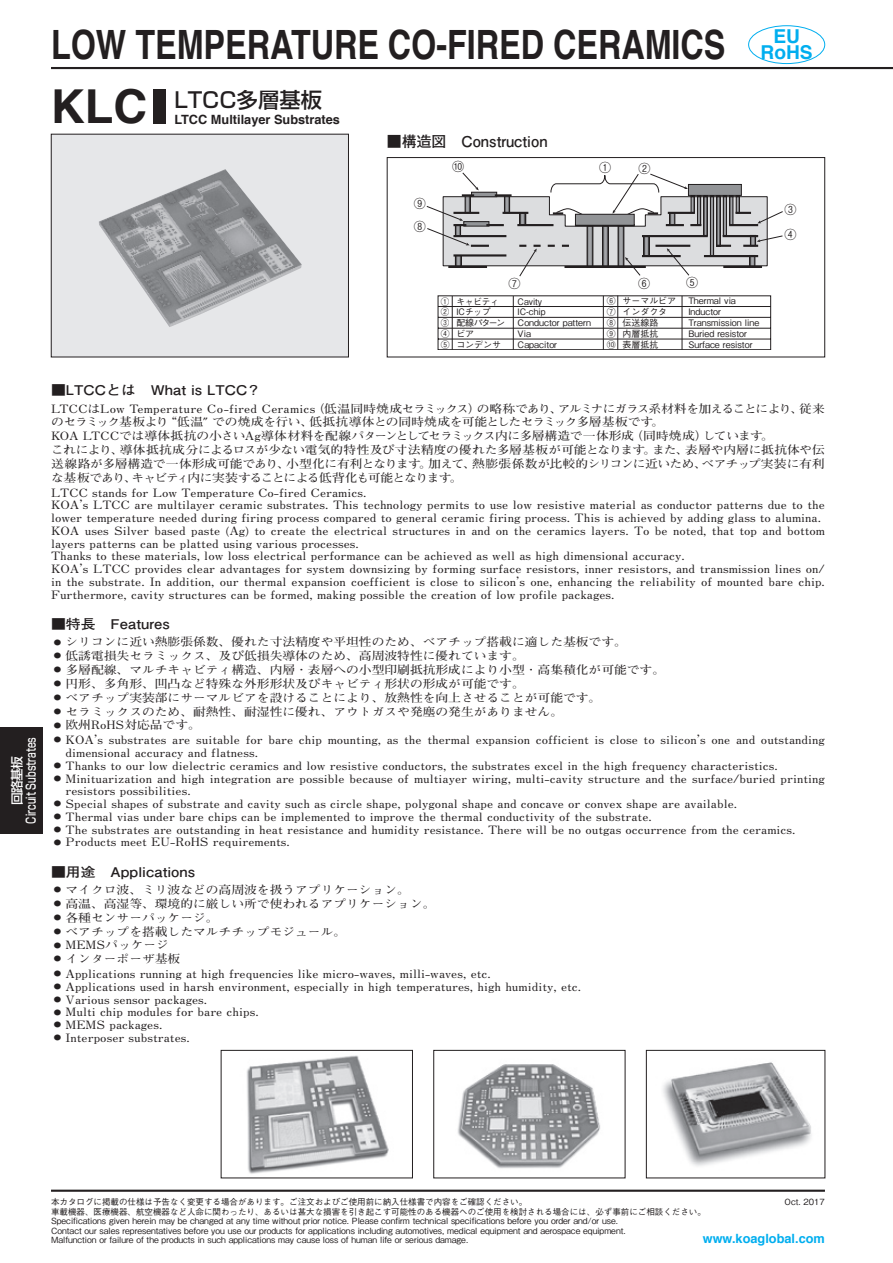
<style>
.page{position:relative;width:893px;height:1263px;background:#fff}
.page>*{position:absolute;margin:0;border:0;box-sizing:border-box;transform-origin:0 0}
.t1{font:700 40.35px "Helvetica";color:#231f20;scale:.8 1}
.t2{font:500 21.3px "Shin Go Pro";color:#231f20}
.t3{font:700 19.2px/15.9px "Helvetica";color:#00aeef;text-align:center}
.t4{font:700 14.85px "Futo Go B101 Pro";color:#231f20}
.t5{font:700 13.35px "Futo Go B101 Pro";color:#231f20;scale:1.11 1}
.t6{font:700 12.75px "Helvetica";color:#231f20}
.t7{font:500 12.75px/13.8px "Shin Go Pro";color:#fff;text-align:center}
.t8{font:700 12.75px "Helvetica";color:#00aeef}
.t9{font:12px/24.3px "Gothic BBB Pro Medium 90 pv RKSJ H";color:#231f20}
.t10{font:700 11.55px/12.8px "Futo Min A101 Pro";color:#231f20;scale:1.11 1}
.t11{font:8.85px "Gothic BBB Pro Medium 90 pv RKSJ H";color:#231f20}
.t12{font:8.85px "Gothic BBB Pro Medium 90 pv RKSJ H";color:#231f20;scale:.96 1}
.t13{font:500 8.55px/9.3px "Gothic BBB Pro";color:#231f20}
.s1{font-family:"Helvetica";font-weight:700;font-size:46.8px}
</style>
<div class="page">
<hr style="left:51px;top:1189px;width:774px;height:3px;background:#231f20">
<div style="left:153px;top:89px;width:13px;height:34px;background:#231f20"></div>
<div style="left:51px;top:134px;width:297px;height:223px;background:#e6e7e9"></div>
<img style="left:99px;top:169px;width:203px;height:158px">
<div style="left:51px;top:134px;width:298px;height:223px;border:1px solid #231f20"></div>
<div style="left:0;top:727px;width:43px;height:106px;background:#231f20"></div>
<hr style="left:51px;top:67px;width:842px;height:2px;background:#231f20">
<svg style="left:437px;top:295px;width:334px;height:55px"></svg>
<hr style="left:513px;top:296px;width:1px;height:54px;background:#231f20">
<hr style="left:617px;top:296px;width:1px;height:54px;background:#231f20">
<hr style="left:603px;top:296px;width:1px;height:54px;background:#231f20">
<hr style="left:682px;top:296px;width:1px;height:54px;background:#231f20">
<hr style="left:452px;top:296px;width:1px;height:54px;background:#231f20">
<svg style="left:426px;top:172px;width:357px;height:105px"></svg>
<div style="left:387px;top:157px;width:438px;height:200px;border:1px solid #231f20"></div>
<div style="left:748px;top:26px;width:77px;height:38px;border:1px solid #00aeef;border-radius:50%"></div>
<img style="left:246px;top:1055px;width:143px;height:119px">
<div style="left:221px;top:1050px;width:192px;height:128px;border:1px solid #231f20"></div>
<img style="left:457px;top:1064px;width:143px;height:105px">
<div style="left:433px;top:1050px;width:192px;height:128px;border:1px solid #231f20"></div>
<img style="left:663px;top:1062px;width:148px;height:104px">
<div style="left:646px;top:1050px;width:179px;height:128px;border:1px solid #231f20"></div>
<p class="t7" style="left:9px;top:823px;width:88px;rotate:-90deg">回路基板<br>Circuit Substrates</p>
<h1 class="t1" style="left:51px;top:12px;width:845px">LOW TEMPERATURE CO-FIRED CERAMICS</h1>
<h2 class="t2" style="left:51px;top:82px;width:272px"><span class="s1">KLC</span> LTCC多層基板</h2>
<p class="t6" style="left:174px;top:109px;width:167px">LTCC Multilayer Substrates</p>
<p class="t4" style="left:387px;top:130px;width:162px">■構造図　Construction</p>
<p class="t9" style="left:452px;top:153px;width:14px">⑩</p>
<p class="t9" style="left:599px;top:154px;width:14px">①</p>
<p class="t9" style="left:638px;top:155px;width:14px">②</p>
<p class="t9" style="left:414px;top:190px;width:14px">⑨</p>
<p class="t9" style="left:414px;top:213px;width:14px">⑧</p>
<p class="t9" style="left:509px;top:270px;width:14px">⑦</p>
<p class="t9" style="left:638px;top:270px;width:14px">⑥</p>
<p class="t9" style="left:686px;top:269px;width:14px">⑤</p>
<h3 class="t3" style="left:761px;top:28px;width:54px">EU<br>RoHS</h3>
<p class="t9" style="left:784px;top:196px;width:14px">③<br>④</p>
<p class="t12" style="left:441px;top:294px;width:62px">① キャビティ</p>
<p class="t12" style="left:518px;top:294px;width:27px">Cavity</p>
<p class="t12" style="left:441px;top:305px;width:53px">② ICチップ</p>
<p class="t12" style="left:518px;top:305px;width:30px">IC-chip</p>
<p class="t12" style="left:441px;top:316px;width:68px">③ 配線パターン</p>
<p class="t11" style="left:518px;top:316px;width:75px">Conductor pattern</p>
<p class="t11" style="left:441px;top:327px;width:35px">④ ビア</p>
<p class="t11" style="left:518px;top:327px;width:15px">Via</p>
<p class="t11" style="left:441px;top:337px;width:62px">⑤ コンデンサ</p>
<p class="t11" style="left:518px;top:337px;width:41px">Capacitor</p>
<p class="t11" style="left:607px;top:294px;width:71px">⑥ サーマルビア</p>
<p class="t11" style="left:688px;top:294px;width:49px">Thermal via</p>
<p class="t11" style="left:607px;top:305px;width:62px">⑦ インダクタ</p>
<p class="t11" style="left:688px;top:305px;width:34px">Inductor</p>
<p class="t11" style="left:607px;top:316px;width:53px">⑧ 伝送線路</p>
<p class="t11" style="left:688px;top:316px;width:73px">Transmission line</p>
<p class="t11" style="left:607px;top:326px;width:53px">⑨ 内層抵抗</p>
<p class="t11" style="left:688px;top:326px;width:60px">Buried resistor</p>
<p class="t11" style="left:607px;top:337px;width:53px">⑩ 表層抵抗</p>
<p class="t11" style="left:688px;top:337px;width:66px">Surface resistor</p>
<p class="t5" style="left:51px;top:379px;width:188px">■LTCCとは　What is LTCC?</p>
<p class="t10" style="left:51px;top:400px;width:699px;line-height:14px">LTCCはLow Temperature Co-fired Ceramics（低温同時焼成セラミックス）の略称であり、アルミナにガラス系材料を加えることにより、従来のセラミック基板より“低温″での焼成を行い、低抵抗導体との同時焼成を可能としたセラミック多層基板です。<br>KOA LTCCでは導体抵抗の小さいAg導体材料を配線パターンとしてセラミックス内に多層構造で一体形成（同時焼成）しています。<br>これにより、導体抵抗成分によるロスが少ない電気的特性及び寸法精度の優れた多層基板が可能となります。また、表層や内層に抵抗体や伝送線路が多層構造で一体形成可能であり、小型化に有利となります。加えて、熱膨張係数が比較的シリコンに近いため、ベアチップ実装に有利な基板であり、キャビティ内に実装することによる低背化も可能となります。<br>LTCC stands for Low Temperature Co-fired Ceramics.</p>
<p class="t10" style="left:51px;top:497px;width:699px">KOA’s LTCC are multilayer ceramic substrates. This technology permits to use low resistive material as conductor patterns due to the lower temperature needed during firing process compared to general ceramic firing process. This is achieved by adding glass to alumina.<br>KOA uses Silver based paste (Ag) to create the electrical structures in and on the ceramics layers. To be noted, that top and bottom layers patterns can be platted using various processes.<br>Thanks to these materials, low loss electrical performance can be achieved as well as high dimensional accuracy.<br>KOA’s LTCC provides clear advantages for system downsizing by forming surface resistors, inner resistors, and transmission lines on/ in the substrate. In addition, our thermal expansion coefficient is close to silicon’s one, enhancing the reliability of mounted bare chip.<br>Furthermore, cavity structures can be formed, making possible the creation of low profile packages.</p>
<p class="t5" style="left:51px;top:613px;width:109px">■特長　Features</p>
<p class="t10" style="left:54px;top:634px;width:518px"><sup>●</sup> シリコンに近い熱膨張係数、優れた寸法精度や平坦性のため、ベアチップ搭載に適した基板です。</p>
<p class="t10" style="left:54px;top:648px;width:426px"><sup>●</sup> 低誘電損失セラミックス、及び低損失導体のため、高周波特性に優れています。</p>
<p class="t10" style="left:54px;top:662px;width:552px"><sup>●</sup> 多層配線、マルチキャビティ構造、内層・表層への小型印刷抵抗形成により小型・高集積化が可能です。</p>
<p class="t10" style="left:54px;top:676px;width:426px"><sup>●</sup> 円形、多角形、凹凸など特殊な外形形状及びキャビティ形状の形成が可能です。</p>
<p class="t10" style="left:54px;top:690px;width:495px"><sup>●</sup> ベアチップ実装部にサーマルビアを設けることにより、放熱性を向上させることが可能です。</p>
<p class="t10" style="left:54px;top:703px;width:460px"><sup>●</sup> セラミックスのため、耐熱性、耐湿性に優れ、アウトガスや発塵の発生がありません。</p>
<p class="t10" style="left:54px;top:717px;width:134px"><sup>●</sup> 欧州RoHS対応品です。</p>
<p class="t10" style="left:66px;top:732px;width:686px;text-indent:-12px"><sup>●</sup> KOA’s substrates are suitable for bare chip mounting, as the thermal expansion cofficient is close to silicon’s one and outstanding dimensional accuracy and flatness.</p>
<p class="t10" style="left:54px;top:758px;width:654px"><sup>●</sup> Thanks to our low dielectric ceramics and low resistive conductors, the substrates excel in the high frequency characteristics.</p>
<p class="t10" style="left:66px;top:770px;width:686px;text-indent:-12px"><sup>●</sup> Minituarization and high integration are possible because of multiayer wiring, multi-cavity structure and the surface/buried printing resistors possibilities.</p>
<p class="t10" style="left:54px;top:796px;width:617px"><sup>●</sup> Special shapes of substrate and cavity such as circle shape, polygonal shape and concave or convex shape are available.</p>
<p class="t10" style="left:54px;top:809px;width:540px"><sup>●</sup> Thermal vias under bare chips can be implemented to improve the thermal conductivity of the substrate.</p>
<p class="t10" style="left:54px;top:821px;width:670px"><sup>●</sup> The substrates are outstanding in heat resistance and humidity resistance. There will be no outgas occurrence from the ceramics.</p>
<p class="t10" style="left:54px;top:834px;width:214px"><sup>●</sup> Products meet EU-RoHS requirements.</p>
<p class="t5" style="left:51px;top:861px;width:131px">■用途　Applications</p>
<p class="t10" style="left:54px;top:882px;width:322px"><sup>●</sup> マイクロ波、ミリ波などの高周波を扱うアプリケーション。</p>
<p class="t10" style="left:54px;top:896px;width:345px"><sup>●</sup> 高温、高湿等、環境的に厳しい所で使われるアプリケーション。</p>
<p class="t10" style="left:54px;top:910px;width:150px"><sup>●</sup> 各種センサーパッケージ。</p>
<p class="t10" style="left:54px;top:923px;width:265px"><sup>●</sup> ベアチップを搭載したマルチチップモジュール。</p>
<p class="t10" style="left:54px;top:937px;width:105px"><sup>●</sup> MEMSパッケージ</p>
<p class="t10" style="left:54px;top:951px;width:115px"><sup>●</sup> インターポーザ基板</p>
<p class="t10" style="left:54px;top:966px;width:395px"><sup>●</sup> Applications running at high frequencies like micro-waves, milli-waves, etc.</p>
<p class="t10" style="left:54px;top:979px;width:477px"><sup>●</sup> Applications used in harsh environment, especially in high temperatures, high humidity, etc.</p>
<p class="t10" style="left:54px;top:991px;width:140px"><sup>●</sup> Various sensor packages.</p>
<p class="t10" style="left:54px;top:1004px;width:186px"><sup>●</sup> Multi chip modules for bare chips.</p>
<p class="t10" style="left:54px;top:1017px;width:99px"><sup>●</sup> MEMS packages.</p>
<p class="t10" style="left:54px;top:1030px;width:124px"><sup>●</sup> Interposer substrates.</p>
<p class="t13" style="left:51px;top:1195px;width:478px">本カタログに掲載の仕様は予告なく変更する場合があります。ご注文およびご使用前に納入仕様書で内容をご確認ください。</p>
<p class="t13" style="left:785px;top:1195px;width:42px">Oct. 2017</p>
<p class="t13" style="left:51px;top:1206px;width:656px">車載機器、医療機器、航空機器など人命に関わったり、あるいは甚大な損害を引き起こす可能性のある機器へのご使用を検討される場合には、必ず事前にご相談ください。Specifications given herein may be changed at any time without prior notice. Please confirm technical specifications before you order and/or use.<br>Contact our sales representatives before you use our products for applications including automotives, medical equipment and aerospace equipment.<br>Malfunction or failure of the products in such applications may cause loss of human life or serious damage.</p>
<p class="t8" style="left:703px;top:1228px;width:124px">www.koaglobal.com</p>
</div>
